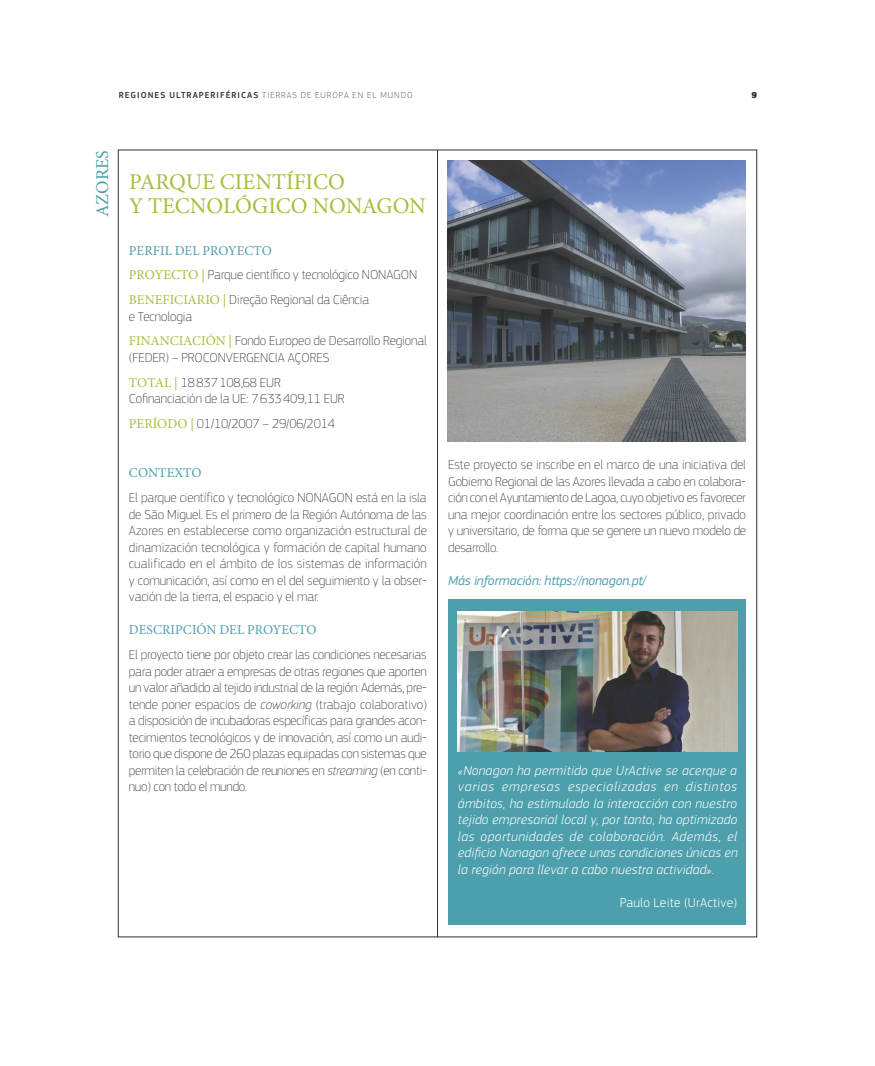
<style>
.page{position:relative;width:875px;height:1066px;background:#fff}
.page>*{position:absolute;margin:0;border:0;box-sizing:border-box;transform-origin:0 0}
.t1{font:22.5px/24.8px "Minion Pro";color:#a2c03e}
.t2{font:18px "Minion Pro";letter-spacing:.005em;color:#4d9fac}
.t3{font:100 13.5px/16.5px "EC Square Sans Pro";letter-spacing:-.005em;color:#2e2e2d}
.t4{font:italic 300 13.5px/16.5px "EC Square Sans Pro";letter-spacing:.015em;color:#fefefe;text-align:justify}
.t5{font:13.5px "Minion Pro";letter-spacing:.005em;color:#4d9fac}
.t6{font:italic 13.5px "EC Square Sans Pro";letter-spacing:-.005em;color:#4d9fac}
.t7{font:300 13.5px "EC Square Sans Pro";letter-spacing:.015em;color:#fefefe}
.t8{font:500 9px "EC Square Sans Pro";letter-spacing:.115em;color:#2e2e2d}
.t9{font:900 9px "EC Square Sans Pro";color:#2e2e2d}
.s1{font-weight:100}
.s2{font-family:"Minion Pro";font-weight:400;color:#a2c03e}
.s3{font-style:italic}
</style>
<div class="page">
<hr style="left:437px;top:150px;width:1px;height:787px;background:#2e2e2d">
<img style="left:447px;top:160px;width:298px;height:281px">
<div style="left:447px;top:598px;width:298px;height:326px;background:#4d9fac"></div>
<img style="left:457px;top:611px;width:280px;height:140px">
<p class="t8" style="left:119px;top:90px;width:295px">REGIONES ULTRAPERIFÉRICAS <span class="s1">TIERRAS DE EUROPA EN EL MUNDO</span></p>
<p class="t9" style="left:751px;top:89px;width:7px">9</p>
<h2 class="t2" style="left:90px;top:217px;width:69px;rotate:-90deg">AZORES</h2>
<h1 class="t1" style="left:129px;top:169px;width:298px">PARQUE CIENTÍFICO<br>Y TECNOLÓGICO NONAGON</h1>
<p class="t5" style="left:129px;top:241px;width:144px">PERFIL DEL PROYECTO</p>
<p class="t3" style="left:129px;top:262px;width:290px;line-height:24.8px"><span class="s2">PROYECTO |</span> Parque científico y tecnológico NONAGON<br><span class="s2">BENEFICIARIO |</span> Direção Regional da Ciência</p>
<p class="t3" style="left:129px;top:303px;width:299px;line-height:24.8px">e Tecnologia<br><span class="s2">FINANCIACIÓN |</span> Fondo Europeo de Desarrollo Regional</p>
<p class="t3" style="left:129px;top:345px;width:202px;line-height:24.8px">(FEDER) – PROCONVERGENCIA AÇORES<br><span class="s2">TOTAL |</span> 18837108,68 EUR</p>
<p class="t3" style="left:129px;top:386px;width:217px;line-height:24.8px">Cofinanciación de la UE: 7633409,11 EUR<br><span class="s2">PERÍODO |</span> 01/10/2007 – 29/06/2014</p>
<p class="t5" style="left:129px;top:464px;width:74px">CONTEXTO</p>
<p class="t3" style="left:129px;top:489px;width:299px;text-align:justify">El parque científico y tecnológico NONAGON está en la isla de São Miguel. Es el primero de la Región Autónoma de las Azores en establecerse como organización estructural de dinamización tecnológica y formación de capital humano cualificado en el ámbito de los sistemas de información y comunicación, así como en el del seguimiento y la obser&shy;vación de la tierra, el espacio y el mar.</p>
<p class="t5" style="left:129px;top:621px;width:189px">DESCRIPCIÓN DEL PROYECTO</p>
<p class="t3" style="left:129px;top:646px;width:299px;text-align:justify">El proyecto tiene por objeto crear las condiciones necesarias para poder atraer a empresas de otras regiones que aporten un valor añadido al tejido industrial de la región. Además, pre&shy;tende poner espacios de <span class="s3">coworking</span> (trabajo colaborativo) a disposición de incubadoras específicas para grandes acon&shy;tecimientos tecnológicos y de innovación, así como un audi&shy;torio que dispone de 260 plazas equipadas con sistemas que permiten la celebración de reuniones en <span class="s3">streaming</span> (en conti&shy;nuo) con todo el mundo.</p>
<p class="t3" style="left:448px;top:456px;width:299px;text-align:justify">Este proyecto se inscribe en el marco de una iniciativa del Gobierno Regional de las Azores llevada a cabo en colabora&shy;ción con el Ayuntamiento de Lagoa, cuyo objetivo es favorecer una mejor coordinación entre los sectores público, privado y universitario, de forma que se genere un nuevo modelo de desarrollo.</p>
<p class="t6" style="left:448px;top:572px;width:199px">Más información: https://nonagon.pt/</p>
<p class="t4" style="left:457px;top:761px;width:281px">«Nonagon ha permitido que UrActive se acerque a varias empresas especializadas en distintos ámbitos, ha estimulado la interacción con nuestro tejido empresarial local y, por tanto, ha optimizado las oportunidades de colaboración. Además, el edificio Nonagon ofrece unas condiciones únicas en la región para llevar a cabo nuestra actividad».</p>
<p class="t7" style="left:619px;top:894px;width:119px">Paulo Leite (UrActive)</p>
</div>
